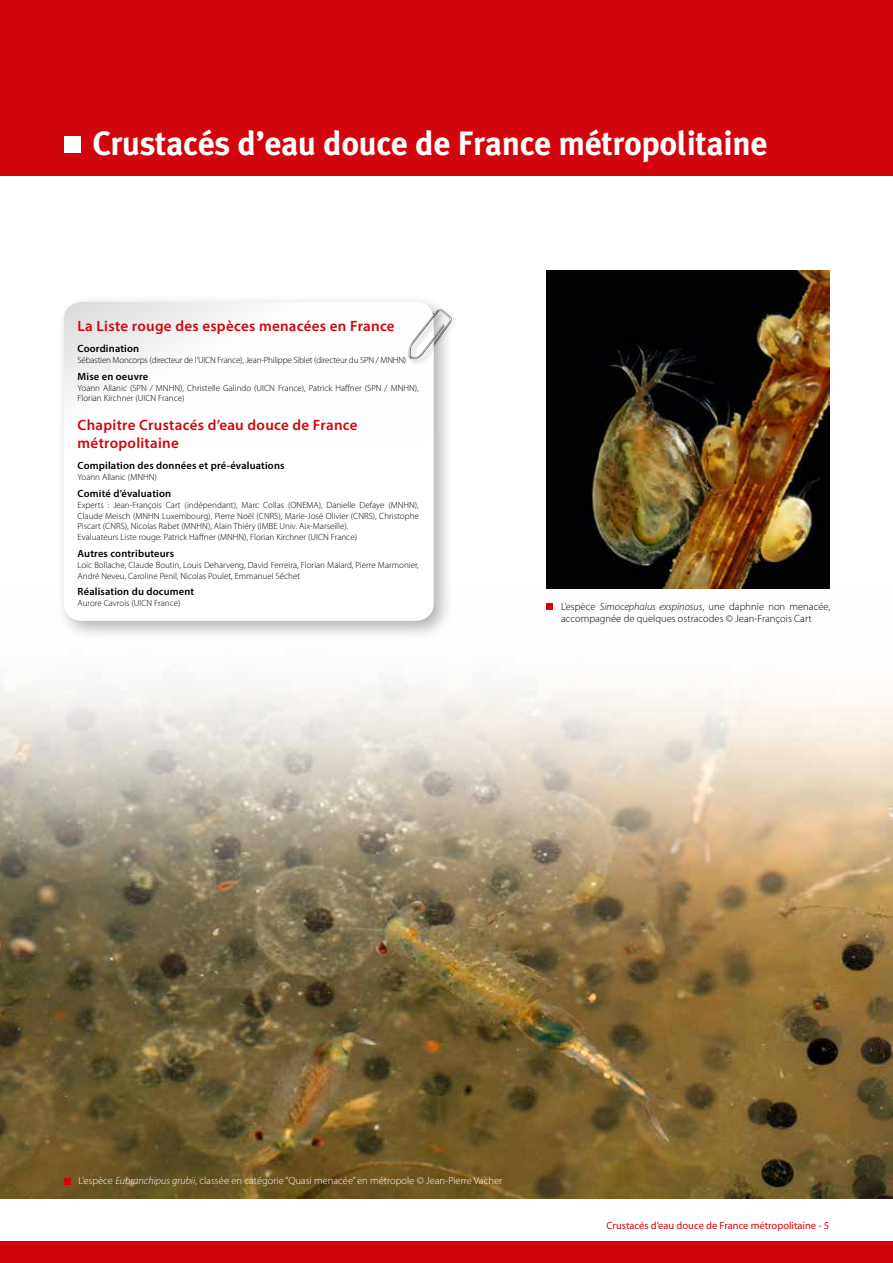
<style>
.page{position:relative;width:893px;height:1263px;background:#fff}
.page>*{position:absolute;margin:0;border:0;box-sizing:border-box;transform-origin:0 0}
.t1{font:700 33.75px "Meta Plus";letter-spacing:-.01em;color:#fff}
.t2{font:600 15px/18px "Myriad Pro";letter-spacing:.02em;color:#d3050c}
.t3{font:600 10.5px "Myriad Pro";letter-spacing:.015em;color:#000}
.t4{font:300 10.5px/12px "Myriad Pro";color:#000}
.t5{font:300 10.5px "Myriad Pro";color:#fff}
.t6{font:10.5px "Myriad Pro";color:#d3050c}
.t7{font:300 9px/10.8px "Myriad Pro";color:#000}
.t8{font:300 9px "Myriad Pro";letter-spacing:-.02em;color:#000}
.s1{font-style:italic}
</style>
<div class="page">
<div style="left:0;top:0;width:893px;height:176px;background:#d3050c"></div>
<div style="left:0;top:1241px;width:893px;height:22px;background:#d3050c"></div>
<div style="left:64px;top:136px;width:16px;height:17px;background:#fff"></div>
<img style="left:0;top:681px;width:893px;height:517px">
<img style="left:546px;top:270px;width:284px;height:319px">
<div style="left:64px;top:1177px;width:7px;height:7px;background:#d3050c"></div>
<div style="left:546px;top:603px;width:7px;height:7px;background:#d3050c"></div>
<div style="left:56px;top:294px;width:398px;height:347px;background:#000;opacity:.3"></div>
<div style="left:64px;top:302px;width:370px;height:319px;background:#fff;border-radius:18px"></div>
<svg style="left:64px;top:302px;width:370px;height:145px"></svg>
<svg style="left:399px;top:307px;width:55px;height:67px"></svg>
<h1 class="t1" style="left:92px;top:124px;width:677px">Crustacés d’eau douce de France métropolitaine</h1>
<h2 class="t2" style="left:78px;top:317px;width:319px">La Liste rouge des espèces menacées en France</h2>
<p class="t3" style="left:78px;top:342px;width:63px">Coordination</p>
<p class="t8" style="left:78px;top:354px;width:330px">Sébastien Moncorps (directeur de l’UICN France), Jean-Philippe Siblet (directeur du SPN / MNHN)</p>
<p class="t3" style="left:78px;top:370px;width:72px">Mise en oeuvre</p>
<p class="t7" style="left:78px;top:382px;width:343px">Yoann Allanic (SPN / MNHN), Christelle Galindo (UICN France), Patrick Haffner (SPN / MNHN),<br>Florian Kirchner (UICN France)</p>
<h2 class="t2" style="left:78px;top:416px;width:281px">Chapitre Crustacés d’eau douce de France métropolitaine</h2>
<p class="t3" style="left:78px;top:459px;width:208px">Compilation des données et pré-évaluations</p>
<p class="t7" style="left:78px;top:472px;width:81px">Yoann Allanic (MNHN)</p>
<p class="t3" style="left:78px;top:487px;width:95px">Comité d’évaluation</p>
<p class="t7" style="left:78px;top:499px;width:343px">Experts : Jean-François Cart (indépendant), Marc Collas (ONEMA), Danielle Defaye (MNHN), Claude Meisch (MNHN Luxembourg), Pierre Noël (CNRS), Marie-José Olivier (CNRS), Christophe Piscart (CNRS), Nicolas Rabet (MNHN), Alain Thiéry (IMBE Univ. Aix-Marseille).<br>Evaluateurs Liste rouge: Patrick Haffner (MNHN), Florian Kirchner (UICN France)</p>
<p class="t3" style="left:78px;top:547px;width:98px">Autres contributeurs</p>
<p class="t7" style="left:78px;top:559px;width:343px">Loïc Bollache, Claude Boutin, Louis Deharveng, David Ferreira, Florian Malard, Pierre Marmonier,<br>André Neveu, Caroline Penil, Nicolas Poulet, Emmanuel Séchet</p>
<p class="t3" style="left:78px;top:585px;width:118px">Réalisation du document</p>
<p class="t7" style="left:78px;top:598px;width:104px">Aurore Cavrois (UICN France)</p>
<p class="t4" style="left:561px;top:600px;width:271px">L’espèce <span class="s1">Simocephalus exspinosus</span>, une daphnie non menacée, accompagnée de quelques ostracodes © Jean-François Cart</p>
<p class="t5" style="left:79px;top:1174px;width:425px">L’espèce <span class="s1">Eubranchipus grubii</span>, classée en catégorie “Quasi menacée” en métropole © Jean-Pierre Vacher</p>
<p class="t6" style="left:607px;top:1219px;width:224px">Crustacés d’eau douce de France métropolitaine - 5</p>
</div>
